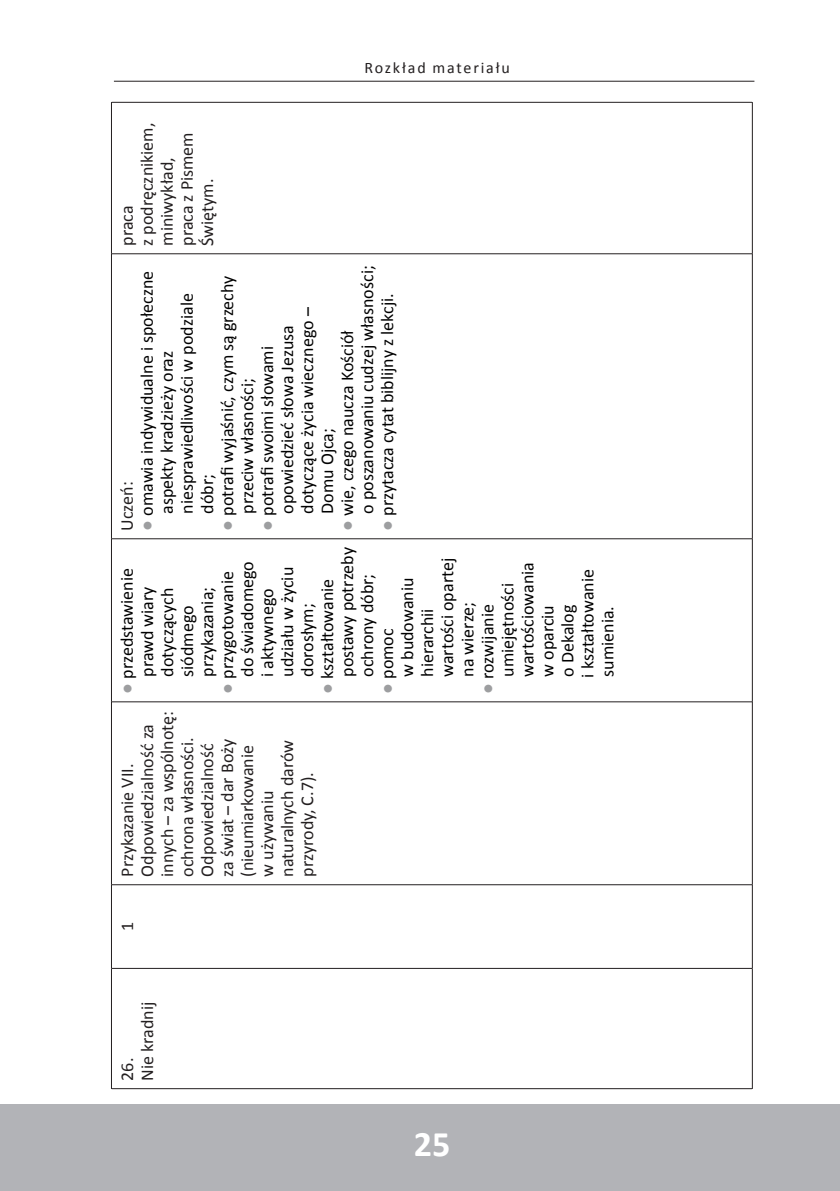
<style>
.page{position:relative;width:840px;height:1191px;background:#fff}
.page>*{position:absolute;margin:0;border:0;box-sizing:border-box;transform-origin:0 0}
.t1{font:700 36px "Calibri";color:#fff}
.t2{font:18px/20px "Calibri";color:#000}
.t3{font:18px/20px "Calibri";color:#231f20}
.t4{font:16px "Calibri";letter-spacing:.11em;color:#231f20}
.s1{color:#9d9ea0}
</style>
<div class="page">
<hr style="left:0;top:1104px;width:1px;height:87px;background:#b2b3b7">
<div style="left:1px;top:1104px;width:838px;height:87px;background:#b2b3b7"></div>
<hr style="left:114px;top:81px;width:640px;height:1px;background:#231f20">
<hr style="left:111px;top:968px;width:1px;height:120px;background:#231f20">
<hr style="left:112px;top:1088px;width:639px;height:1px;background:#231f20">
<hr style="left:111px;top:884px;width:1px;height:84px;background:#231f20">
<hr style="left:112px;top:968px;width:639px;height:1px;background:#231f20">
<hr style="left:111px;top:702px;width:1px;height:182px;background:#231f20">
<hr style="left:112px;top:884px;width:639px;height:1px;background:#231f20">
<hr style="left:111px;top:539px;width:1px;height:163px;background:#231f20">
<hr style="left:112px;top:701px;width:639px;height:1px;background:#231f20">
<hr style="left:111px;top:254px;width:1px;height:285px;background:#231f20">
<hr style="left:112px;top:538px;width:639px;height:1px;background:#231f20">
<hr style="left:111px;top:102px;width:1px;height:152px;background:#231f20">
<hr style="left:112px;top:253px;width:639px;height:1px;background:#231f20">
<hr style="left:112px;top:102px;width:639px;height:1px;background:#231f20">
<hr style="left:751px;top:968px;width:1px;height:120px;background:#231f20">
<hr style="left:751px;top:884px;width:1px;height:84px;background:#231f20">
<hr style="left:751px;top:702px;width:1px;height:182px;background:#231f20">
<hr style="left:751px;top:539px;width:1px;height:163px;background:#231f20">
<hr style="left:751px;top:254px;width:1px;height:285px;background:#231f20">
<hr style="left:751px;top:102px;width:1px;height:152px;background:#231f20">
<p class="t3" style="left:117px;top:246px;width:125px;rotate:-90deg">praca<br>z podręcznikiem, miniwykład, praca z Pismem<br>Świętym.</p>
<p class="t4" style="left:364px;top:58px;width:147px">Rozkład materiału</p>
<p class="t2" style="left:337px;top:514px;width:250px;text-indent:-17px;rotate:-90deg"><span class="s1">●</span> wie, czego naucza Kościół<br>o poszanowaniu cudzej własności;</p>
<p class="t2" style="left:137px;top:514px;width:245px;text-indent:-17px;rotate:-90deg"><span class="s1">●</span> omawia indywidualne i społeczne aspekty kradzieży oraz niesprawiedliwości w podziale dóbr;</p>
<p class="t2" style="left:217px;top:514px;width:239px;text-indent:-17px;rotate:-90deg"><span class="s1">●</span> potrafi wyjaśnić, czym są grzechy przeciw własności;</p>
<p class="t2" style="left:377px;top:531px;width:239px;rotate:-90deg"><span class="s1">●</span> przytacza cytat biblijny z lekcji.</p>
<p class="t2" style="left:257px;top:514px;width:208px;text-indent:-17px;rotate:-90deg"><span class="s1">●</span> potrafi swoimi słowami opowiedzieć słowa Jezusa dotyczące życia wiecznego –<br>Domu Ojca;</p>
<p class="t3" style="left:117px;top:531px;width:51px;rotate:-90deg">Uczeń:</p>
<p class="t2" style="left:317px;top:677px;width:131px;text-indent:-17px;rotate:-90deg"><span class="s1">●</span> kształtowanie postawy potrzeby ochrony dóbr;</p>
<p class="t2" style="left:377px;top:677px;width:121px;text-indent:-17px;rotate:-90deg"><span class="s1">●</span> pomoc<br>w budowaniu hierarchii wartości opartej na wierze;</p>
<p class="t2" style="left:477px;top:677px;width:117px;text-indent:-16px;rotate:-90deg"><span class="s1">●</span> rozwijanie umiejętności wartościowania w oparciu<br>o Dekalog<br>i kształtowanie sumienia.</p>
<p class="t2" style="left:117px;top:677px;width:110px;text-indent:-17px;rotate:-90deg"><span class="s1">●</span> przedstawienie prawd wiary dotyczących siódmego przykazania;</p>
<p class="t2" style="left:217px;top:677px;width:117px;text-indent:-17px;rotate:-90deg"><span class="s1">●</span> przygotowanie do świadomego i aktywnego udziału w życiu dorosłym;</p>
<p class="t3" style="left:117px;top:876px;width:167px;rotate:-90deg">Przykazanie VII.<br>Odpowiedzialność za innych – za wspólnotę: ochrona własności.<br>Odpowiedzialność<br>za świat – dar Boży (nieumiarkowanie<br>w używaniu naturalnych darów przyrody, C.7).</p>
<p class="t3" style="left:117px;top:931px;width:11px;rotate:-90deg">1</p>
<p class="t3" style="left:117px;top:1080px;width:81px;rotate:-90deg">26.<br>Nie kradnij</p>
<p class="t1" style="left:413px;top:1120px;width:38px">25</p>
</div>
